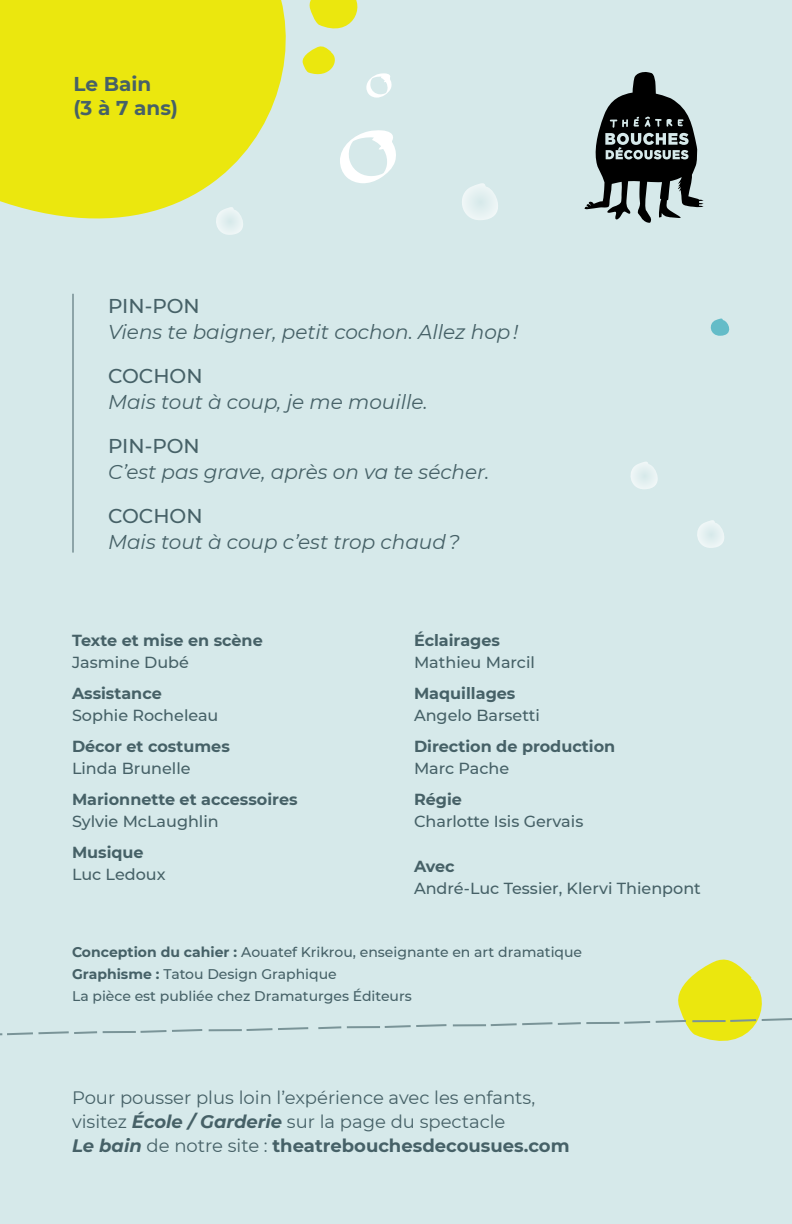
<style>
.page{position:relative;width:792px;height:1224px;background:#d6e9ea}
.page>*{position:absolute;margin:0;border:0;box-sizing:border-box;transform-origin:0 0}
.t1{font:italic 20px "Montserrat";color:#466167}
.t2{font:500 20px "Montserrat";color:#466167}
.t3{font:700 20px/24px "Montserrat";color:#466167}
.t4{font:18px/24px "Montserrat";color:#466167}
.t5{font:500 16px "Montserrat";color:#466167}
.t6{font:700 16px "Montserrat";color:#466167}
.t7{font:500 14px/21.8px "Montserrat";color:#466167}
.s1{font-weight:700}
.s2{font-weight:700;font-style:italic}
</style>
<div class="page">
<svg style="left:0;top:0;width:286px;height:294px;fill:#ebe70e"></svg>
<svg style="left:309px;top:0;width:49px;height:29px"></svg>
<svg style="left:302px;top:46px;width:33px;height:29px"></svg>
<svg style="left:214px;top:207px;width:31px;height:28px"></svg>
<svg style="left:697px;top:520px;width:27px;height:28px"></svg>
<svg style="left:630px;top:462px;width:28px;height:27px"></svg>
<svg style="left:462px;top:183px;width:36px;height:37px"></svg>
<svg style="left:340px;top:130px;width:56px;height:53px"></svg>
<svg style="left:366px;top:73px;width:26px;height:25px"></svg>
<svg style="left:710px;top:319px;width:20px;height:17px"></svg>
<svg style="left:585px;top:72px;width:119px;height:151px"></svg>
<svg style="left:0;top:1031px;width:97px;height:4px"></svg>
<hr style="left:103px;top:1031px;width:33px;height:2px;background:#7a9498">
<svg style="left:141px;top:1029px;width:61px;height:4px"></svg>
<hr style="left:209px;top:1029px;width:33px;height:2px;background:#7a9498">
<svg style="left:247px;top:1027px;width:61px;height:4px"></svg>
<svg style="left:318px;top:1026px;width:23px;height:3px"></svg>
<hr style="left:347px;top:1026px;width:33px;height:2px;background:#7a9498">
<svg style="left:385px;top:1024px;width:61px;height:4px"></svg>
<hr style="left:453px;top:1024px;width:33px;height:2px;background:#7a9498">
<svg style="left:491px;top:1022px;width:61px;height:4px"></svg>
<svg style="left:558px;top:1022px;width:23px;height:3px"></svg>
<hr style="left:586px;top:1022px;width:34px;height:2px;background:#7a9498">
<svg style="left:624px;top:1021px;width:26px;height:3px"></svg>
<svg style="left:656px;top:959px;width:136px;height:82px"></svg>
<hr style="left:72px;top:294px;width:2px;height:259px;background:#466167">
<p class="t3" style="left:74px;top:71px;width:106px">Le Bain<br>(3 à 7 ans)</p>
<p class="t2" style="left:108px;top:292px;width:93px">PIN-PON</p>
<p class="t1" style="left:108px;top:318px;width:412px">Viens te baigner, petit cochon. Allez hop !</p>
<p class="t2" style="left:108px;top:362px;width:96px">COCHON</p>
<p class="t1" style="left:108px;top:388px;width:321px">Mais tout à coup, je me mouille.</p>
<p class="t2" style="left:108px;top:432px;width:93px">PIN-PON</p>
<p class="t1" style="left:108px;top:458px;width:383px">C’est pas grave, après on va te sécher.</p>
<p class="t2" style="left:108px;top:502px;width:96px">COCHON</p>
<p class="t1" style="left:108px;top:528px;width:353px">Mais tout à coup c’est trop chaud ?</p>
<p class="t6" style="left:72px;top:629px;width:192px">Texte et mise en scène</p>
<p class="t5" style="left:72px;top:651px;width:118px">Jasmine Dubé</p>
<p class="t6" style="left:72px;top:682px;width:91px">Assistance</p>
<p class="t5" style="left:72px;top:704px;width:148px">Sophie Rocheleau</p>
<p class="t6" style="left:72px;top:735px;width:159px">Décor et costumes</p>
<p class="t5" style="left:72px;top:757px;width:120px">Linda Brunelle</p>
<p class="t6" style="left:72px;top:788px;width:227px">Marionnette et accessoires</p>
<p class="t5" style="left:72px;top:810px;width:148px">Sylvie McLaughlin</p>
<p class="t6" style="left:72px;top:841px;width:73px">Musique</p>
<p class="t5" style="left:72px;top:863px;width:95px">Luc Ledoux</p>
<p class="t6" style="left:414px;top:629px;width:88px">Éclairages</p>
<p class="t5" style="left:414px;top:651px;width:123px">Mathieu Marcil</p>
<p class="t6" style="left:414px;top:682px;width:103px">Maquillages</p>
<p class="t5" style="left:414px;top:704px;width:127px">Angelo Barsetti</p>
<p class="t6" style="left:414px;top:735px;width:203px">Direction de production</p>
<p class="t5" style="left:414px;top:757px;width:97px">Marc Pache</p>
<p class="t6" style="left:414px;top:788px;width:49px">Régie</p>
<p class="t5" style="left:414px;top:810px;width:171px">Charlotte Isis Gervais</p>
<p class="t6" style="left:414px;top:855px;width:42px">Avec</p>
<p class="t5" style="left:414px;top:877px;width:288px">André-Luc Tessier, Klervi Thienpont</p>
<p class="t7" style="left:72px;top:941px;width:512px"><span class="s1">Conception du cahier :</span> Aouatef Krikrou, enseignante en art dramatique<br><span class="s1">Graphisme :</span> Tatou Design Graphique<br>La pièce est publiée chez Dramaturges Éditeurs</p>
<p class="t4" style="left:72px;top:1085px;width:499px">Pour pousser plus loin l’expérience avec les enfants, visitez <span class="s2">École / Garderie</span> sur la page du spectacle<br><span class="s2">Le bain</span> de notre site : <span class="s1">theatrebouchesdecousues.com</span></p>
</div>
